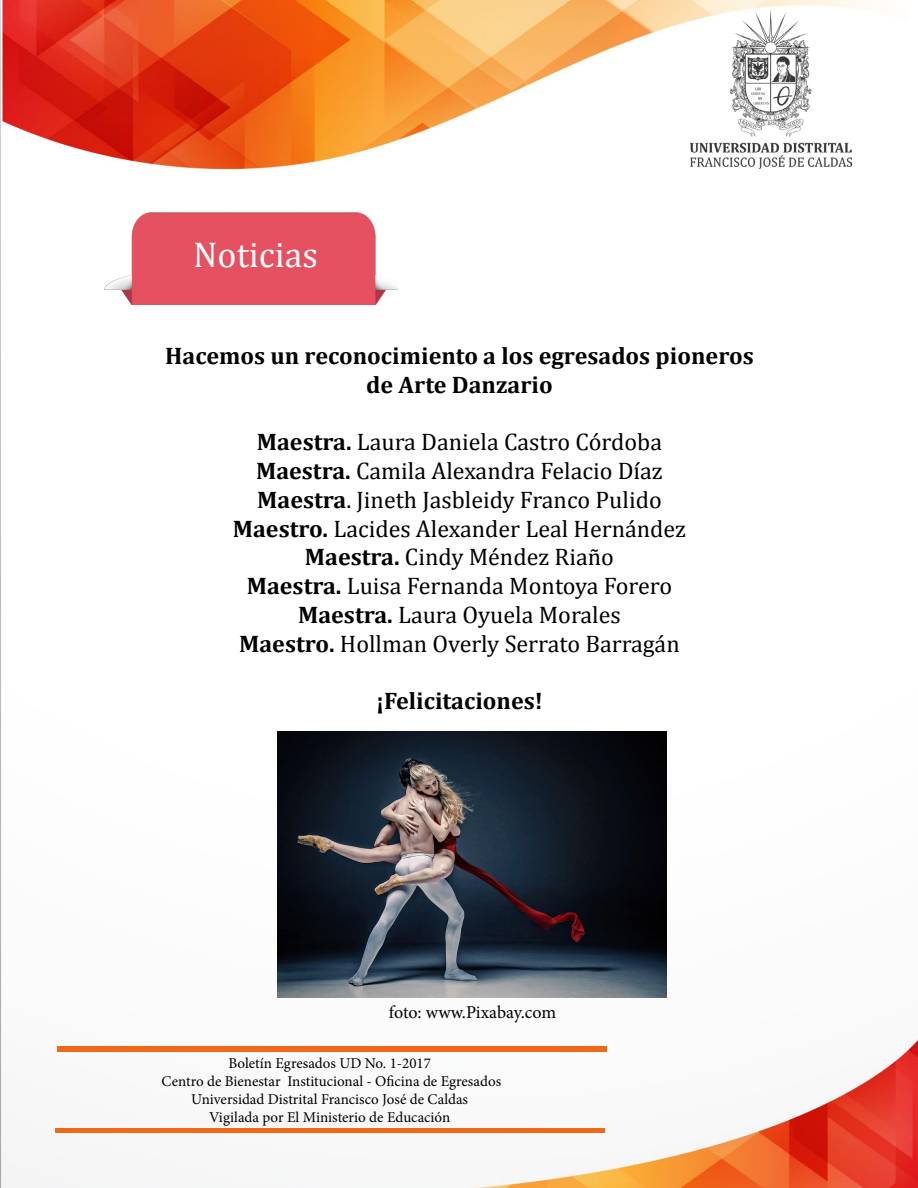
<style>
.page{position:relative;width:918px;height:1188px;background:#fff}
.page>*{position:absolute;margin:0;border:0;box-sizing:border-box;transform-origin:0 0}
.t1{font:36px "Cambria";color:#fff}
.t2{font:24px/28.8px "Cambria";color:#000;text-align:center}
.t3{font:700 24px/28.8px "Cambria";color:#000;text-align:center}
.t4{font:18px "Minion Pro";letter-spacing:-.005em;color:#000}
.t5{font:15px/18px "Minion Pro";color:#000;text-align:center}
.s1{font-weight:700}
</style>
<div class="page">
<img style="left:0;top:0;width:918px;height:1188px">
<hr style="left:55px;top:1129px;width:550px;height:4px;background:#f16817">
<div style="left:57px;top:1046px;width:550px;height:6px;background:#f16817"></div>
<img style="left:690px;top:10px;width:162px;height:158px">
<img style="left:101px;top:205px;width:297px;height:99px">
<img style="left:278px;top:731px;width:388px;height:266px">
<h1 class="t1" style="left:193px;top:234px;width:126px">Noticias</h1>
<p class="t3" style="left:165px;top:340px;width:590px">Hacemos un reconocimiento a los egresados pioneros de Arte Danzario</p>
<p class="t2" style="left:233px;top:428px;width:455px"><span class="s1">Maestra.</span> Laura Daniela Castro Córdoba <span class="s1">Maestra.</span> Camila Alexandra Felacio Díaz <span class="s1">Maestra</span>. Jineth Jasbleidy Franco Pulido <span class="s1">Maestro.</span> Lacides Alexander Leal Hernández <span class="s1">Maestra.</span> Cindy Méndez Riaño<br><span class="s1">Maestra.</span> Luisa Fernanda Montoya Forero <span class="s1">Maestra.</span> Laura Oyuela Morales<br><span class="s1">Maestro.</span> Hollman Overly Serrato Barragán</p>
<p class="t3" style="left:376px;top:686px;width:168px">¡Felicitaciones!</p>
<p class="t4" style="left:389px;top:1000px;width:169px">foto: www.Pixabay.com</p>
<p class="t5" style="left:162px;top:1054px;width:341px">Boletín Egresados UD No. 1-2017<br>Centro de Bienestar Institucional - Oficina de Egresados Universidad Distrital Francisco José de Caldas<br>Vigilada por El Ministerio de Educación</p>
</div>
